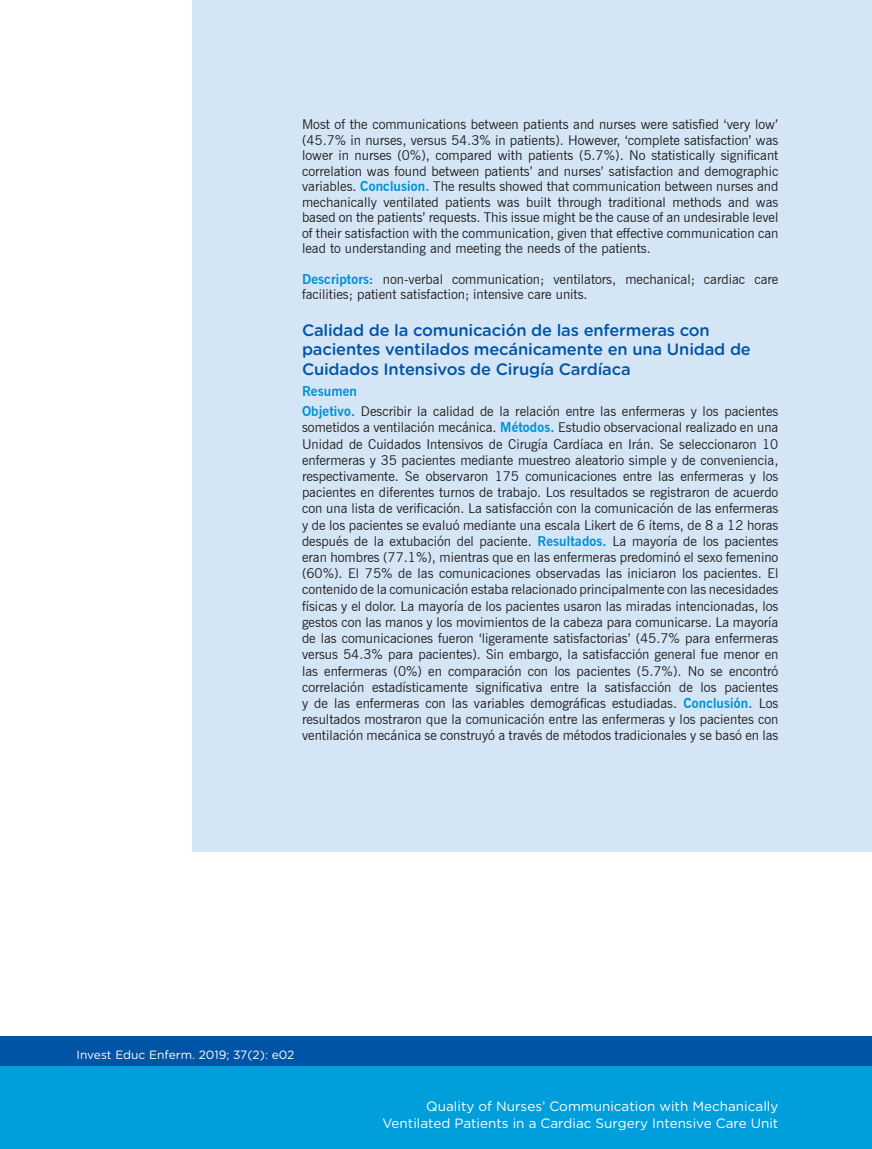
<style>
.page{position:relative;width:872px;height:1149px;background:#fff}
.page>*{position:absolute;margin:0;border:0;box-sizing:border-box;transform-origin:0 0}
.t1{font:500 16.5px/19.8px "Gotham Rounded";letter-spacing:-.01em;color:#0054a6}
.t2{font:13.5px/16.2px "News Gothic BT";color:#231f20;text-align:justify}
.t3{font:13.5px/16.2px "Gotham Rounded";color:#fff;text-align:right}
.t4{font:12px "Gotham Rounded";color:#fff}
.s1{font-weight:700;color:#0090d5}
</style>
<div class="page">
<div style="left:0;top:1035px;width:871px;height:113px;background:#0054a6"></div>
<div style="left:0;top:1065px;width:871px;height:83px;background:#009edb"></div>
<div style="left:192px;top:0;width:680px;height:850px;background:#d4e6f6"></div>
<p class="t2" style="left:302px;top:117px;width:478px;line-height:15.5px">Most of the communications between patients and nurses were satisfied ‘very low’ (45.7% in nurses, versus 54.3% in patients). However, ‘complete satisfaction’ was lower in nurses (0%), compared with patients (5.7%). No statistically significant correlation was found between patients’ and nurses’ satisfaction and demographic variables. <span class="s1">Conclusion.</span> The results showed that communication between nurses and mechanically ventilated patients was built through traditional methods and was based on the patients’ requests. This issue might be the cause of an undesirable level of their satisfaction with the communication, given that effective communication can lead to understanding and meeting the needs of the patients.</p>
<p class="t2" style="left:302px;top:271px;width:478px;line-height:15.5px"><span class="s1">Descriptors:</span> non-verbal communication; ventilators, mechanical; cardiac care facilities; patient satisfaction; intensive care units.</p>
<p class="t1" style="left:302px;top:319px;width:450px">Calidad de la comunicación de las enfermeras con pacientes ventilados mecánicamente en una Unidad de<br>Cuidados Intensivos de Cirugía Cardíaca</p>
<p class="t2" style="left:302px;top:380px;width:478px;line-height:20.4px"><span class="s1">Resumen<br>Objetivo.</span> Describir la calidad de la relación entre las enfermeras y los pacientes</p>
<p class="t2" style="left:302px;top:419px;width:478px">sometidos a ventilación mecánica. <span class="s1">Métodos.</span> Estudio observacional realizado en una Unidad de Cuidados Intensivos de Cirugía Cardíaca en Irán. Se seleccionaron 10 enfermeras y 35 pacientes mediante muestreo aleatorio simple y de conveniencia, respectivamente. Se observaron 175 comunicaciones entre las enfermeras y los pacientes en diferentes turnos de trabajo. Los resultados se registraron de acuerdo con una lista de verificación. La satisfacción con la comunicación de las enfermeras y de los pacientes se evaluó mediante una escala Likert de 6 ítems, de 8 a 12 horas después de la extubación del paciente. <span class="s1">Resultados.</span> La mayoría de los pacientes eran hombres (77.1%), mientras que en las enfermeras predominó el sexo femenino (60%). El 75% de las comunicaciones observadas las iniciaron los pacientes. El contenido de la comunicación estaba relacionado principalmente con las necesidades físicas y el dolor. La mayoría de los pacientes usaron las miradas intencionadas, los gestos con las manos y los movimientos de la cabeza para comunicarse. La mayoría de las comunicaciones fueron ‘ligeramente satisfactorias’ (45.7% para enfermeras versus 54.3% para pacientes). Sin embargo, la satisfacción general fue menor en las enfermeras (0%) en comparación con los pacientes (5.7%). No se encontró correlación estadísticamente significativa entre la satisfacción de los pacientes y de las enfermeras con las variables demográficas estudiadas. <span class="s1">Conclusión.</span> Los resultados mostraron que la comunicación entre las enfermeras y los pacientes con ventilación mecánica se construyó a través de métodos tradicionales y se basó en las</p>
<p class="t4" style="left:77px;top:1046px;width:219px">Invest Educ Enferm. 2019; 37(2): e02</p>
<p class="t3" style="left:382px;top:1097px;width:397px">Quality of Nurses’ Communication with Mechanically<br>Ventilated Patients in a Cardiac Surgery Intensive Care Unit</p>
</div>
